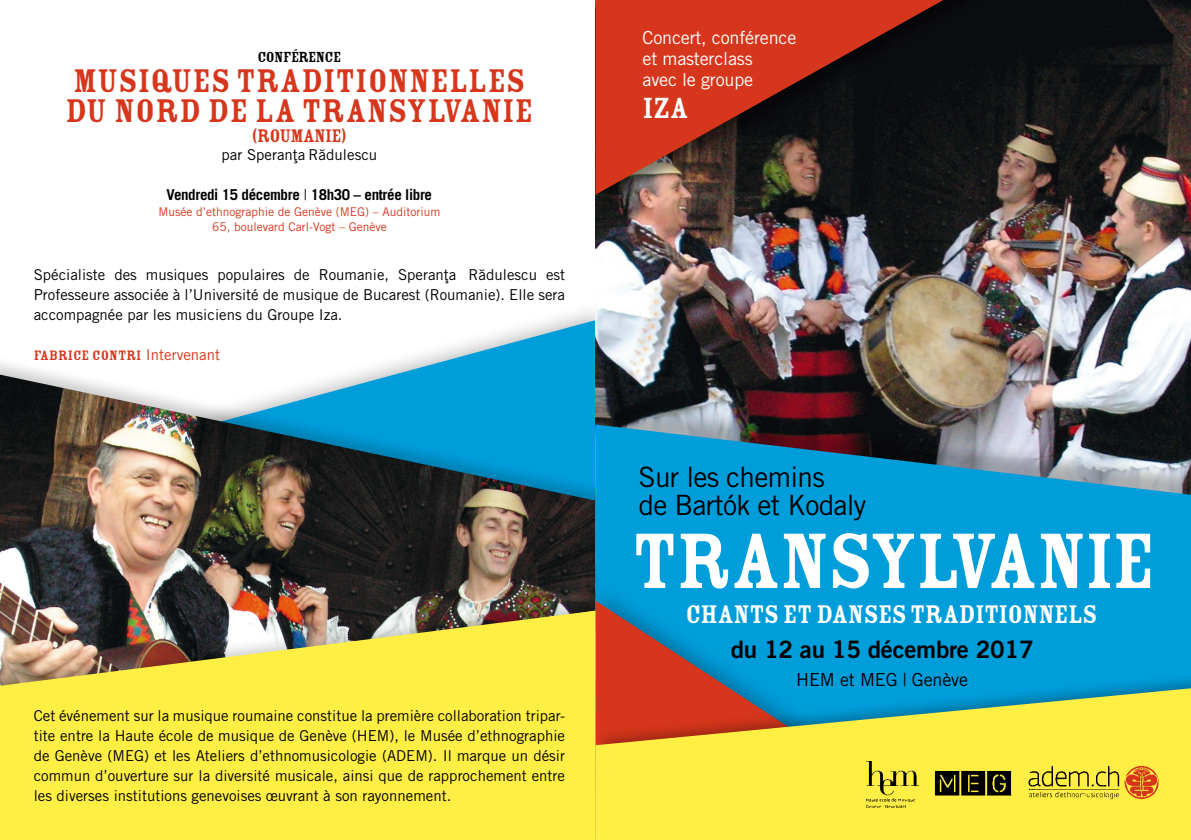
<style>
.page{position:relative;width:1191px;height:840px;background:#fff}
.page>*{position:absolute;margin:0;border:0;box-sizing:border-box;transform-origin:0 0}
.t1{font:86px "Rosewood Fill";letter-spacing:-.03em;color:#fff}
.t2{font:36px/30px "Rosewood Fill";color:#d6361b}
.t3{font:32px "Rosewood Fill";color:#fff}
.t4{font:28px/28.4px "Trade Gothic";letter-spacing:-.025em;color:#000}
.t5{font:28px "Rosewood Fill";letter-spacing:-.025em;color:#fff}
.t6{font:24px "Trade Gothic Bold Two";letter-spacing:-.01em;color:#000}
.t7{font:20px "Rosewood Fill";letter-spacing:-.04em;color:#d6361b}
.t8{font:18px/21px "Trade Gothic";letter-spacing:-.01em;color:#fff}
.t9{font:18px "Trade Gothic";letter-spacing:-.01em;color:#000}
.t10{font:16px "Rosewood Fill";letter-spacing:-.04em;color:#000}
.t11{font:15px/20px "Trade Gothic";color:#000;text-align:justify}
.t12{font:700 15px "Trade Gothic";letter-spacing:-.025em;color:#000}
.t13{font:15px "Rosewood Fill";color:#d6361b}
.t14{font:12px/15px "Trade Gothic";color:#d6361b;text-align:center}
.s1{font-weight:400}
.s2{font-family:"Trade Gothic"}
</style>
<div class="page">
<svg style="left:429px;top:320px;width:166px;height:34px"></svg>
<div style="left:0;top:354px;width:617px;height:362px;background:#000;opacity:.2"></div>
<img style="left:0;top:374px;width:595px;height:219px">
<div style="left:0;top:593px;width:617px;height:246px;background:#000;opacity:.2"></div>
<svg style="left:0;top:610px;width:517px;height:229px;background:#e8d74b"></svg>
<img style="left:595px;top:0;width:596px;height:424px">
<div style="left:601px;top:399px;width:590px;height:383px;background:#000;opacity:.3"></div>
<svg style="left:595px;top:424px;width:596px;height:245px;background:#1391c4"></svg>
<div style="left:591px;top:0;width:400px;height:213px;background:#000;opacity:.5"></div>
<svg style="left:595px;top:0;width:348px;height:194px;background:#7c2a1b"></svg>
<div style="left:582px;top:581px;width:425px;height:258px;background:#009ddb"></div>
<svg style="left:595px;top:600px;width:129px;height:69px"></svg>
<div style="left:593px;top:669px;width:598px;height:170px;background:#000;opacity:.3"></div>
<svg style="left:595px;top:688px;width:596px;height:151px;background:#ddd14f"></svg>
<img style="left:1027px;top:763px;width:133px;height:40px">
<img style="left:933px;top:769px;width:79px;height:27px">
<img style="left:866px;top:761px;width:52px;height:46px">
<div style="left:517px;top:610px;width:78px;height:229px;background:#ffef44"></div>
<p class="t10" style="left:257px;top:48px;width:85px">CONFÉRENCE</p>
<h2 class="t2" style="left:65px;top:66px;width:469px">MUSIQUES TRADITIONNELLES<br>DU NORD DE LA TRANSYLVANIE</h2>
<h3 class="t7" style="left:252px;top:125px;width:97px">(ROUMANIE)</h3>
<p class="t11" style="left:222px;top:144px;width:157px">par Sperant¸a Ra˘dulescu</p>
<p class="t12" style="left:167px;top:185px;width:267px">Vendredi 15 décembre <span class="s1">|</span> 18h30 – entrée libre</p>
<p class="t14" style="left:158px;top:204px;width:283px">Musée d’ethnographie de Genève (MEG) – Auditorium<br>65, boulevard Carl-Vogt – Genève</p>
<p class="t11" style="left:34px;top:264px;width:533px">Spécialiste des musiques populaires de Roumanie, Sperant¸a Ra˘dulescu est Professeure associée à l’Université de musique de Bucarest (Roumanie). Elle sera accompagnée par les musiciens du Groupe Iza.</p>
<p class="t13" style="left:34px;top:347px;width:188px">FABRICE CONTRI <span class="s2">Intervenant</span></p>
<p class="t11" style="left:34px;top:704px;width:533px">Cet événement sur la musique roumaine constitue la première collaboration tripar&shy;tite entre la Haute école de musique de Genève (HEM), le Musée d’ethnographie de Genève (MEG) et les Ateliers d’ethnomusicologie (ADEM). Il marque un désir commun d’ouverture sur la diversité musicale, ainsi que de rapprochement entre les diverses institutions genevoises œuvrant à son rayonnement.</p>
<p class="t8" style="left:642px;top:27px;width:155px">Concert, conférence et masterclass<br>avec le groupe</p>
<h3 class="t3" style="left:642px;top:91px;width:48px">IZA</h3>
<h3 class="t4" style="left:638px;top:462px;width:229px">Sur les chemins<br>de Bartók et Kodaly</h3>
<h1 class="t1" style="left:630px;top:514px;width:527px">TRANSYLVANIE</h1>
<h3 class="t5" style="left:685px;top:598px;width:414px">CHANTS ET DANSES TRADITIONNELS</h3>
<h3 class="t6" style="left:730px;top:634px;width:304px">du 12 au 15 décembre 2017</h3>
<p class="t9" style="left:796px;top:668px;width:173px">HEM et MEG | Genève</p>
</div>
